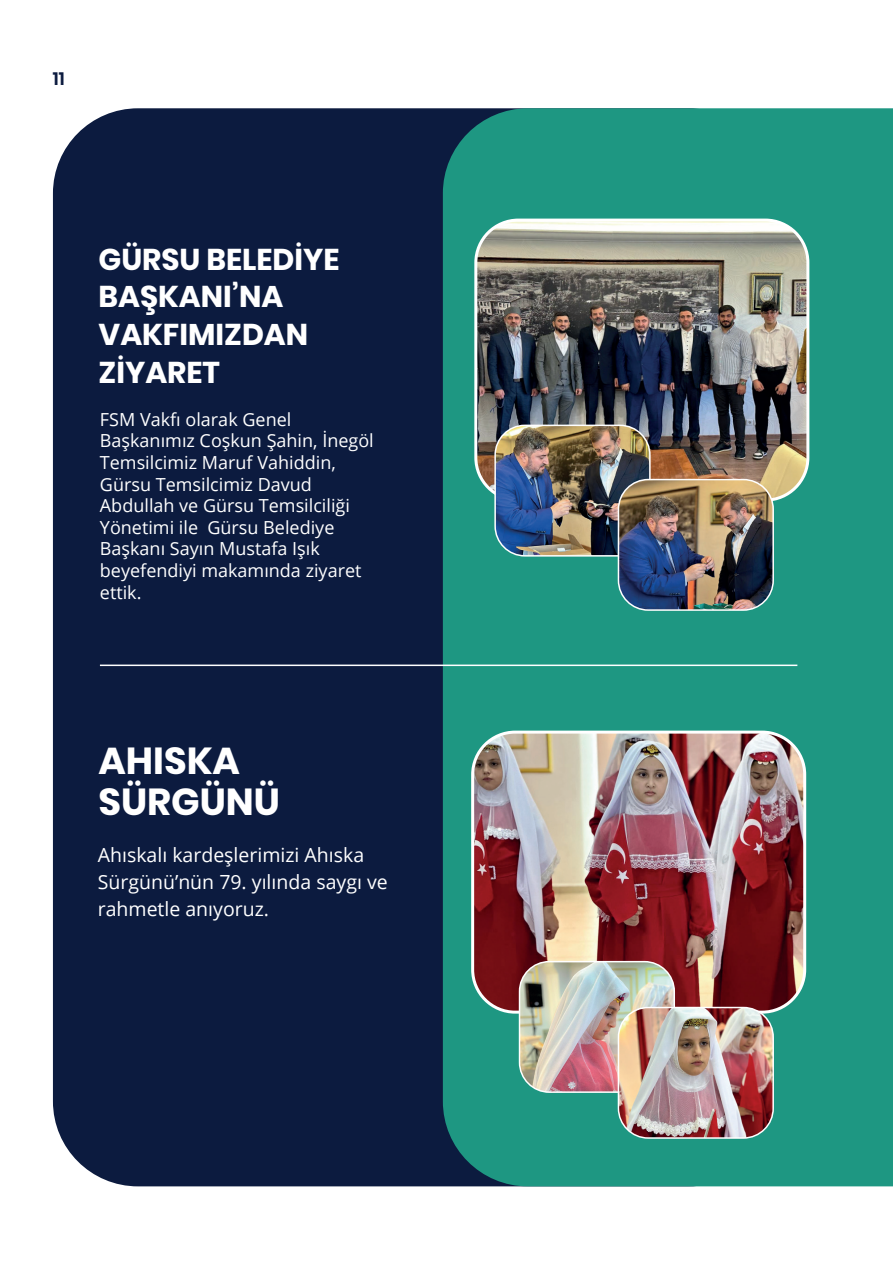
<style>
.page{position:relative;width:893px;height:1263px;background:#fff}
.page>*{position:absolute;margin:0;border:0;box-sizing:border-box;transform-origin:0 0}
.t1{font:700 37.5px/40.5px "Poppins";color:#fff}
.t2{font:700 30px/37.5px "Poppins";color:#fff}
.t3{font:19.5px/27px "Open Sans";color:#fff}
.t4{font:18px/21.6px "Open Sans";color:#fff}
.t5{font:600 18px "Poppins";color:#0c1b3f}
</style>
<div class="page">
<div style="left:53px;top:108px;width:721px;height:1078px;background:#0c1b3f;border-radius:85px"></div>
<div style="left:443px;top:108px;width:450px;height:1078px;background:#1e9782"></div>
<img style="left:473px;top:732px;width:332px;height:280px">
<div style="left:471px;top:731px;width:335px;height:283px;border:3px solid #fff;border-radius:43px"></div>
<hr style="left:100px;top:664px;width:697px;height:2px;background:#fff">
<img style="left:476px;top:220px;width:332px;height:280px">
<div style="left:474px;top:219px;width:335px;height:283px;border:3px solid #fff;border-radius:43px"></div>
<img style="left:495px;top:425px;width:155px;height:131px">
<div style="left:494px;top:425px;width:157px;height:132px;border:2px solid #fff;border-radius:30px"></div>
<img style="left:618px;top:480px;width:155px;height:130px">
<div style="left:618px;top:479px;width:156px;height:132px;border:2px solid #fff;border-radius:30px"></div>
<img style="left:519px;top:962px;width:155px;height:130px">
<div style="left:519px;top:961px;width:156px;height:132px;border:2px solid #fff;border-radius:30px"></div>
<img style="left:618px;top:1007px;width:155px;height:131px">
<div style="left:618px;top:1007px;width:156px;height:132px;border:2px solid #fff;border-radius:30px"></div>
<p class="t5" style="left:53px;top:68px;width:13px">11</p>
<h2 class="t2" style="left:99px;top:241px;width:243px">GÜRSU BELEDİYE<br>BAŞKANI’NA<br>VAKFIMIZDAN<br>ZİYARET</h2>
<p class="t4" style="left:100px;top:408px;width:275px">FSM Vakfı olarak Genel<br>Başkanımız Coşkun Şahin, İnegöl<br>Temsilcimiz Maruf Vahiddin,<br>Gürsu Temsilcimiz Davud<br>Abdullah ve Gürsu Temsilciliği<br>Yönetimi ile Gürsu Belediye<br>Başkanı Sayın Mustafa Işık beyefendiyi makamında ziyaret ettik.</p>
<h1 class="t1" style="left:99px;top:741px;width:183px">AHISKA<br>SÜRGÜNÜ</h1>
<p class="t3" style="left:98px;top:841px;width:291px">Ahıskalı kardeşlerimizi Ahıska<br>Sürgünü’nün 79. yılında saygı ve rahmetle anıyoruz.</p>
</div>
